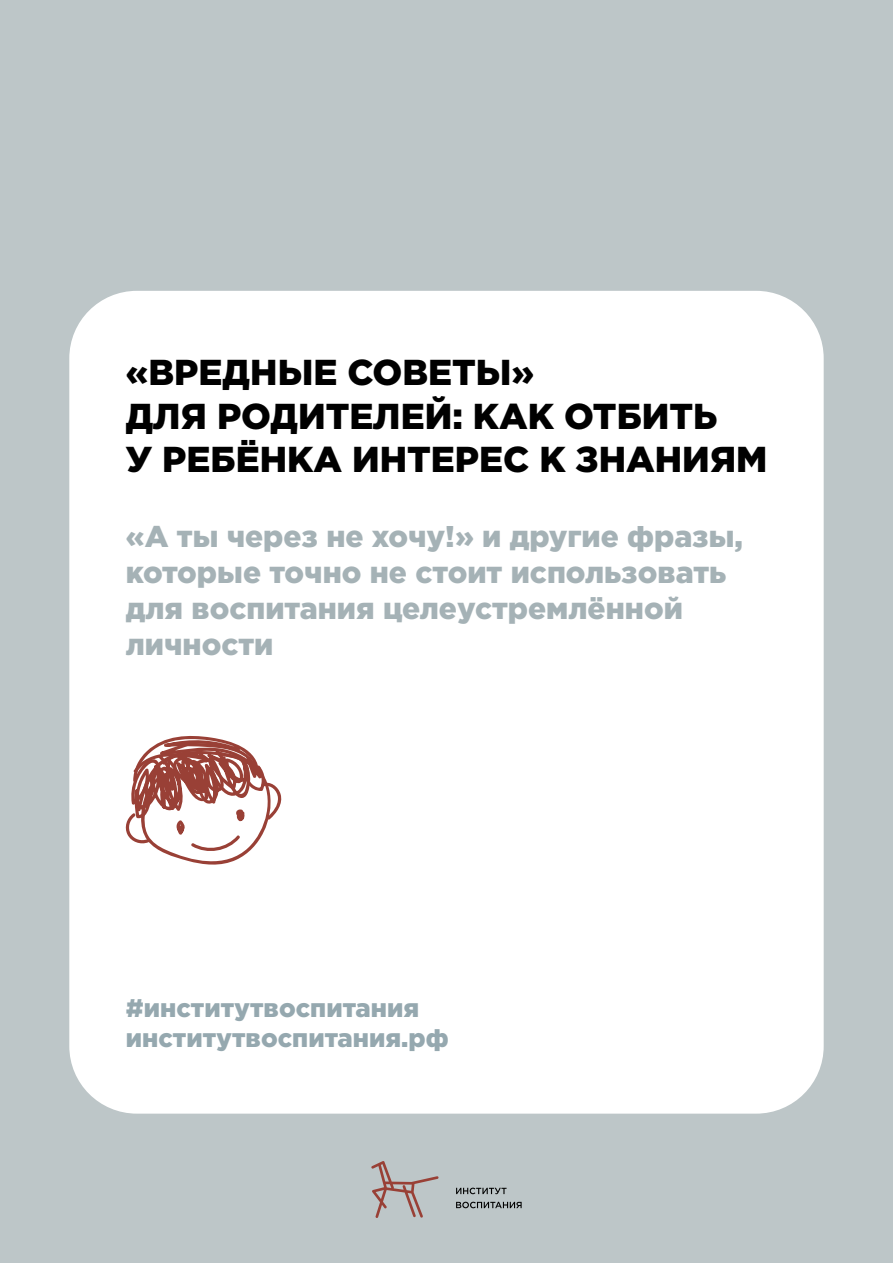
<style>
.page{position:relative;width:893px;height:1263px;background:#bdc6c8}
.page>*{position:absolute;margin:0;border:0;box-sizing:border-box;transform-origin:0 0}
.t1{font:900 36px/43.2px "Gotham Pro";color:#000}
.t2{font:900 30px/36px "Gotham Pro";color:#a5b2b6}
.t3{font:900 25.5px/30px "Gotham Pro";color:#95a8af}
</style>
<div class="page">
<div style="left:69px;top:291px;width:755px;height:822px;background:#fff;border-radius:68px"></div>
<svg style="left:371px;top:1161px;width:68px;height:57px"></svg>
<svg style="left:456px;top:1188px;width:51px;height:6px"></svg>
<svg style="left:456px;top:1202px;width:66px;height:6px"></svg>
<svg style="left:125px;top:736px;width:157px;height:129px"></svg>
<p class="t1" style="left:126px;top:350px;width:643px">«ВРЕДНЫЕ СОВЕТЫ»<br>ДЛЯ РОДИТЕЛЕЙ: КАК ОТБИТЬ<br>У РЕБЁНКА ИНТЕРЕС К ЗНАНИЯМ</p>
<p class="t2" style="left:126px;top:517px;width:619px">«А ты через не хочу!» и другие фразы, которые точно не стоит использовать для воспитания целеустремлённой личности</p>
<p class="t3" style="left:126px;top:992px;width:324px">#институтвоспитания институтвоспитания.рф</p>
</div>
